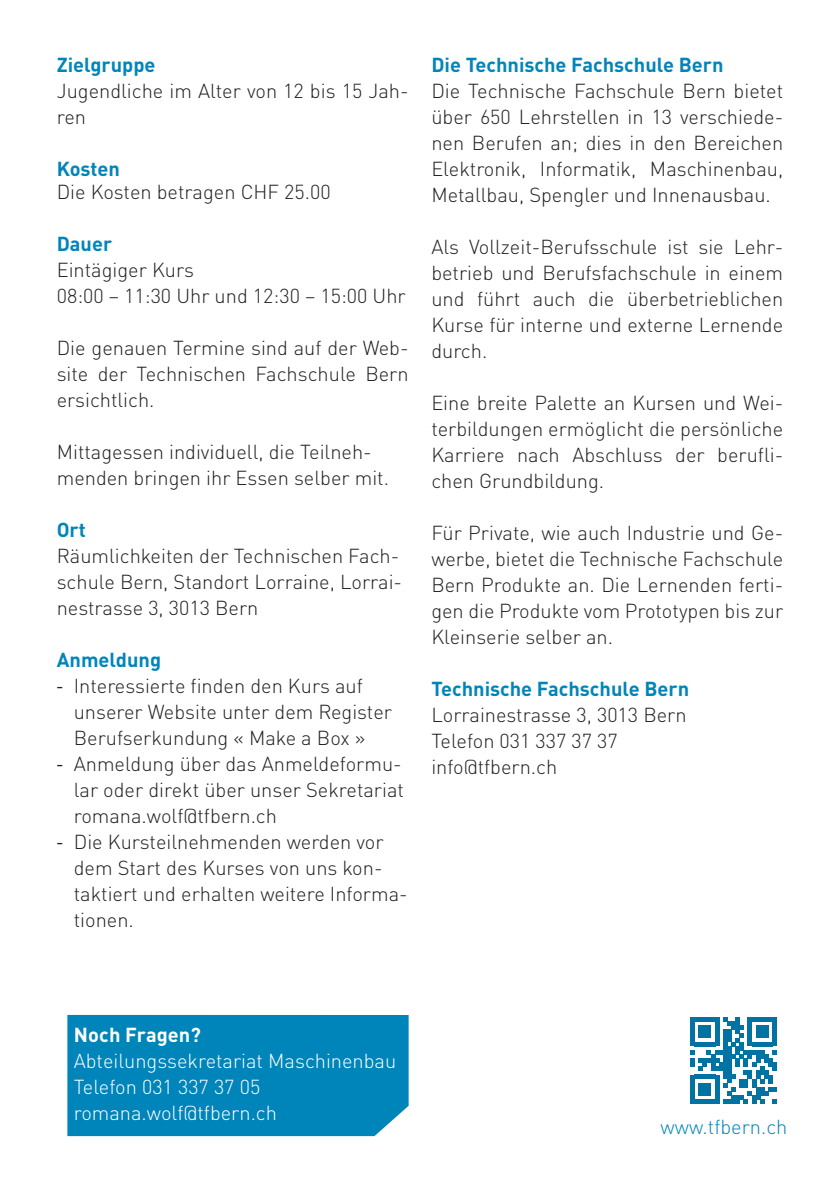
<style>
.page{position:relative;width:840px;height:1191px;background:#fff}
.page>*{position:absolute;margin:0;border:0;box-sizing:border-box;transform-origin:0 0}
.p_klein{font:300 20px/26px "DINOT";color:#231f20}
.t1{font:700 20px "DINOT";color:#0085ba}
.li_klein{font:300 20px/26px "DINOT";color:#231f20;text-align:justify}
.p_kasten{font:300 20px "DINOT";color:#fff}
.t2{font:300 20px "DINOT";color:#0085ba}
.h2_kasten{font:700 20px "DINOT";color:#fff}
.s1{font-family:"Myriad Pro";font-weight:400}
</style>
<div class="page">
<div style="left:67px;top:1015px;width:341px;height:121px;background:#0085ba"></div>
<svg style="left:690px;top:1017px;width:86px;height:86px"></svg>
<p class="t1" style="left:57px;top:52px;width:100px">Zielgruppe</p>
<p class="p_klein" style="left:57px;top:78px;width:353px">Jugendliche im Alter von 12 bis 15 Jah&shy;ren</p>
<p class="t1" style="left:57px;top:156px;width:65px">Kosten</p>
<p class="p_klein" style="left:57px;top:179px;width:275px">Die Kosten betragen CHF 25.00</p>
<p class="t1" style="left:57px;top:231px;width:57px">Dauer</p>
<p class="p_klein" style="left:57px;top:257px;width:139px">Eintägiger Kurs</p>
<p class="p_klein" style="left:57px;top:283px;width:350px">08:00 – 11:30 Uhr und 12:30 – 15:00 Uhr</p>
<p class="li_klein" style="left:57px;top:335px;width:353px">Die genauen Termine sind auf der Web&shy;site der Technischen Fachschule Bern ersichtlich.</p>
<p class="p_klein" style="left:57px;top:439px;width:333px">Mittagessen individuell, die Teilneh&shy;menden bringen ihr Essen selber mit.</p>
<p class="t1" style="left:57px;top:517px;width:31px">Ort</p>
<p class="p_klein" style="left:57px;top:543px;width:347px">Räumlichkeiten der Technischen Fach&shy;schule Bern, Standort Lorraine, Lorrai&shy;nestrasse 3, 3013 Bern</p>
<p class="t1" style="left:57px;top:647px;width:106px">Anmeldung</p>
<p class="p_klein" style="left:74px;top:673px;width:319px;text-indent:-17px"><span class="s1">-</span> Interessierte finden den Kurs auf unserer Website unter dem Register<br>Berufserkundung « Make a Box »</p>
<p class="p_klein" style="left:74px;top:751px;width:331px;text-align:justify;text-indent:-17px"><span class="s1">-</span> Anmeldung über das Anmeldeformu&shy;lar oder direkt über unser Sekretariat romana.wolf@tfbern.ch</p>
<p class="p_klein" style="left:74px;top:829px;width:335px;text-indent:-17px"><span class="s1">-</span> Die Kursteilnehmenden werden vor dem Start des Kurses von uns kon&shy;taktiert und erhalten weitere Informa&shy;tionen.</p>
<p class="t1" style="left:431px;top:52px;width:293px">Die Technische Fachschule Bern</p>
<p class="p_klein" style="left:431px;top:78px;width:353px;text-align:justify">Die Technische Fachschule Bern bietet über 650 Lehrstellen in 13 verschiede&shy;nen Berufen an; dies in den Bereichen Elektronik, Informatik, Maschinenbau, Metallbau, Spengler und Innenausbau.</p>
<p class="p_klein" style="left:431px;top:234px;width:353px;text-align:justify">Als Vollzeit-Berufsschule ist sie Lehr&shy;betrieb und Berufsfachschule in einem und führt auch die überbetrieblichen Kurse für interne und externe Lernende durch.</p>
<p class="p_klein" style="left:431px;top:390px;width:353px;text-align:justify">Eine breite Palette an Kursen und Wei&shy;terbildungen ermöglicht die persönliche Karriere nach Abschluss der berufli&shy;chen Grundbildung.</p>
<p class="p_klein" style="left:431px;top:520px;width:353px;text-align:justify">Für Private, wie auch Industrie und Ge&shy;werbe, bietet die Technische Fachschule Bern Produkte an. Die Lernenden ferti&shy;gen die Produkte vom Prototypen bis zur Kleinserie selber an.</p>
<p class="t1" style="left:431px;top:676px;width:259px">Technische Fachschule Bern</p>
<p class="p_klein" style="left:431px;top:702px;width:256px">Lorrainestrasse 3, 3013 Bern</p>
<p class="p_klein" style="left:431px;top:728px;width:188px">Telefon 031 337 37 37</p>
<p class="p_klein" style="left:431px;top:754px;width:127px">info@tfbern.ch</p>
<p class="h2_kasten" style="left:74px;top:1021px;width:128px">Noch Fragen?</p>
<p class="p_kasten" style="left:74px;top:1048px;width:324px">Abteilungssekretariat Maschinenbau</p>
<p class="p_kasten" style="left:74px;top:1074px;width:188px">Telefon 031 337 37 05</p>
<p class="p_kasten" style="left:74px;top:1100px;width:205px">romana.wolf@tfbern.ch</p>
<p class="t2" style="left:660px;top:1114px;width:128px">www.tfbern.ch</p>
</div>
